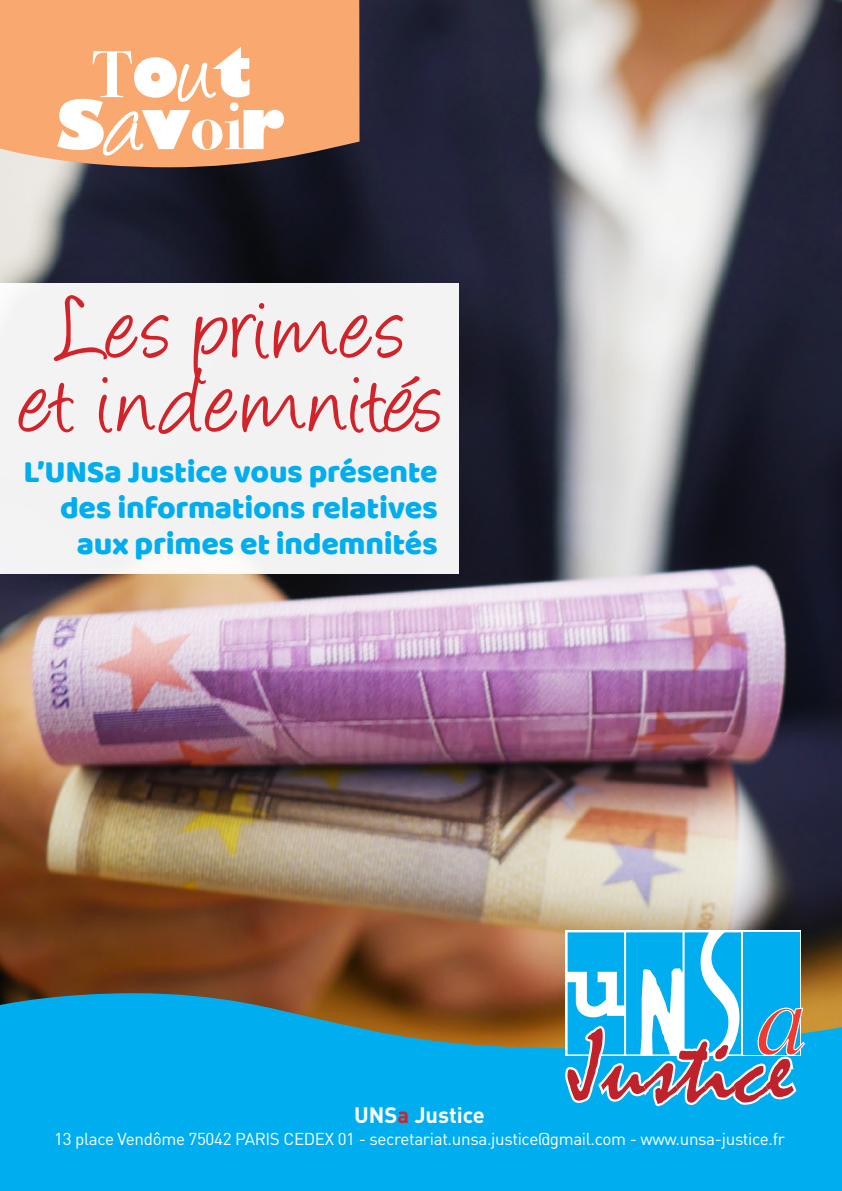
<style>
.page{position:relative;width:842px;height:1191px;background:#fff}
.page>*{position:absolute;margin:0;border:0;box-sizing:border-box;transform-origin:0 0}
.t1{font:106px "Angelina";letter-spacing:.035em;color:#d1232a}
.t2{font:800 66.4px/52px "Gill Sans";color:#fff;text-align:center}
.t3{font:32px/36px "Baloo";letter-spacing:-.01em;color:#00aeef;text-align:right}
.t4{font:700 22px "DINOT";color:#fff}
.t5{font:17px "DINOT";letter-spacing:-.02em;color:#fff}
.s1{font-family:"Bodoni Svty Two OSITCTT";font-weight:700}
.s2{font-family:"Angelina";font-weight:400;font-size:105.8px}
.s3{color:#d1232a}
</style>
<div class="page">
<img style="left:0;top:0;width:842px;height:993px">
<div style="left:0;top:0;width:359px;height:167px;background:#f9a86f"></div>
<svg style="left:0;top:993px;width:842px;height:198px;background:#0ea4d7"></svg>
<svg style="left:565px;top:932px;width:240px;height:174px"></svg>
<div style="left:0;top:283px;width:459px;height:291px;background:#f2f3f3"></div>
<p class="t2" style="left:56px;top:46px;width:233px"><span class="s1">T</span>o<span class="s2">u</span>t<br>S<span class="s2">a</span>v<span class="s1">oi</span>r</p>
<p class="t1" style="left:58px;top:284px;width:349px">Les primes</p>
<p class="t1" style="left:20px;top:358px;width:424px">et indemnités</p>
<p class="t3" style="left:23px;top:452px;width:416px">L’UNSa Justice vous présente des informations relatives aux primes et indemnités</p>
<p class="t4" style="left:354px;top:1100px;width:132px">UNS<span class="s3">a</span> Justice</p>
<p class="t5" style="left:54px;top:1127px;width:732px">13 place Vendôme 75042 PARIS CEDEX 01 - secretariat.unsa.justice@gmail.com - www.unsa-justice.fr</p>
</div>
